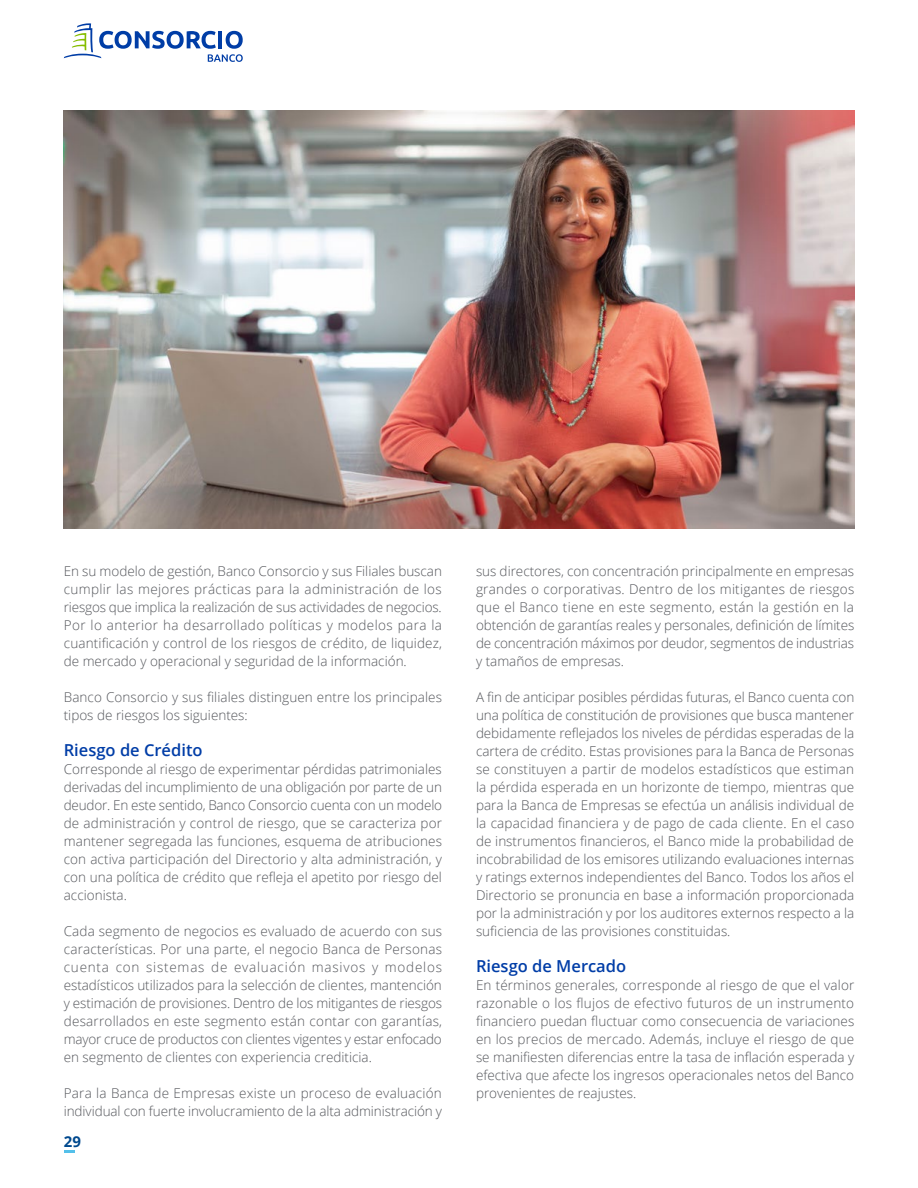
<style>
.page{position:relative;width:918px;height:1188px;background:#fff}
.page>*{position:absolute;margin:0;border:0;box-sizing:border-box;transform-origin:0 0}
.t1{font:600 16.5px "Open Sans";color:#003da7}
.t2{font:700 15px "Open Sans";color:#01498e}
.t3{font:300 13.5px/18px "Open Sans";color:#54565b;text-align:justify}
</style>
<div class="page">
<svg style="left:64px;top:23px;width:179px;height:39px"></svg>
<svg style="left:64px;top:1150px;width:10px;height:2px"></svg>
<img style="left:64px;top:111px;width:790px;height:418px">
<p class="t3" style="left:64px;top:562px;width:380px">En su modelo de gestión, Banco Consorcio y sus Filiales buscan cumplir las mejores prácticas para la administración de los riesgos que implica la realización de sus actividades de negocios.<br>Por lo anterior ha desarrollado políticas y modelos para la cuantificación y control de los riesgos de crédito, de liquidez, de mercado y operacional y seguridad de la información.</p>
<p class="t3" style="left:64px;top:688px;width:380px">Banco Consorcio y sus filiales distinguen entre los principales tipos de riesgos los siguientes:</p>
<p class="t1" style="left:64px;top:739px;width:140px">Riesgo de Crédito</p>
<p class="t3" style="left:64px;top:760px;width:380px">Corresponde al riesgo de experimentar pérdidas patrimoniales derivadas del incumplimiento de una obligación por parte de un deudor. En este sentido, Banco Consorcio cuenta con un modelo de administración y control de riesgo, que se caracteriza por mantener segregada las funciones, esquema de atribuciones con activa participación del Directorio y alta administración, y con una política de crédito que refleja el apetito por riesgo del accionista.</p>
<p class="t3" style="left:64px;top:922px;width:380px">Cada segmento de negocios es evaluado de acuerdo con sus características. Por una parte, el negocio Banca de Personas cuenta con sistemas de evaluación masivos y modelos estadísticos utilizados para la selección de clientes, mantención y estimación de provisiones. Dentro de los mitigantes de riesgos desarrollados en este segmento están contar con garantías, mayor cruce de productos con clientes vigentes y estar enfocado en segmento de clientes con experiencia crediticia.</p>
<p class="t3" style="left:64px;top:1084px;width:380px">Para la Banca de Empresas existe un proceso de evaluación individual con fuerte involucramiento de la alta administración y</p>
<p class="t2" style="left:64px;top:1131px;width:19px">29</p>
<p class="t3" style="left:476px;top:562px;width:380px">sus directores, con concentración principalmente en empresas grandes o corporativas. Dentro de los mitigantes de riesgos que el Banco tiene en este segmento, están la gestión en la obtención de garantías reales y personales, definición de límites de concentración máximos por deudor, segmentos de industrias y tamaños de empresas.</p>
<p class="t3" style="left:476px;top:688px;width:380px">A fin de anticipar posibles pérdidas futuras, el Banco cuenta con una política de constitución de provisiones que busca mantener debidamente reflejados los niveles de pérdidas esperadas de la cartera de crédito. Estas provisiones para la Banca de Personas se constituyen a partir de modelos estadísticos que estiman la pérdida esperada en un horizonte de tiempo, mientras que para la Banca de Empresas se efectúa un análisis individual de la capacidad financiera y de pago de cada cliente. En el caso de instrumentos financieros, el Banco mide la probabilidad de incobrabilidad de los emisores utilizando evaluaciones internas y ratings externos independientes del Banco. Todos los años el Directorio se pronuncia en base a información proporcionada por la administración y por los auditores externos respecto a la suficiencia de las provisiones constituidas.</p>
<p class="t1" style="left:476px;top:955px;width:152px">Riesgo de Mercado</p>
<p class="t3" style="left:476px;top:976px;width:380px">En términos generales, corresponde al riesgo de que el valor razonable o los flujos de efectivo futuros de un instrumento financiero puedan fluctuar como consecuencia de variaciones en los precios de mercado. Además, incluye el riesgo de que se manifiesten diferencias entre la tasa de inflación esperada y efectiva que afecte los ingresos operacionales netos del Banco provenientes de reajustes.</p>
</div>
